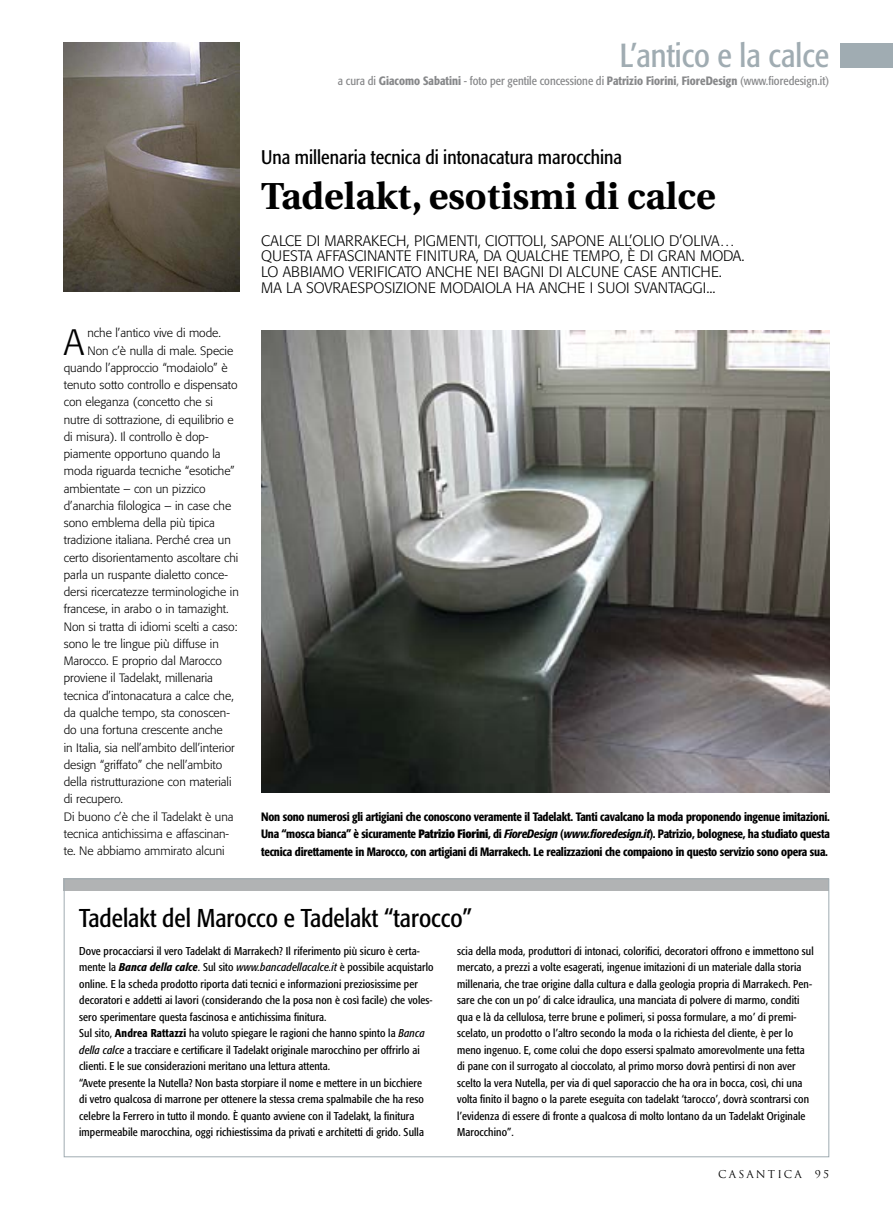
<style>
.page{position:relative;width:893px;height:1221px;background:#fff}
.page>*{position:absolute;margin:0;border:0;box-sizing:border-box;transform-origin:0 0}
.t1{font:700 37.5px "Utopia";color:#000}
.t2{font:300 36.3px "Formata";color:#000}
.t3{font:condensed 33px "Formata";color:#a0acb2}
.t4{font:condensed 25.5px "Formata";color:#000}
.t5{font:condensed 19.5px "Formata";color:#000}
.t6{font:300 15px/15.8px "Formata";color:#000}
.t7{font:300 12px "Formata";color:#000}
.t8{font:500 condensed 12px/17.2px "Formata";letter-spacing:-.02em;color:#000;text-align:justify}
.t9{font:condensed 12px "Formata";color:#87888a}
.t10{font:condensed 11.25px/16.5px "Formata";letter-spacing:.01em;color:#000}
.t11{font:10.5px "Trajan";letter-spacing:.2em;color:#000}
.s1{font-weight:500}
.s2{font-weight:700}
.s3{font-style:italic}
.s4{font-weight:500;font-style:italic}
</style>
<div class="page">
<img style="left:261px;top:330px;width:569px;height:462px">
<div style="left:841px;top:43px;width:52px;height:24px;background:#a0acb2"></div>
<div style="left:64px;top:878px;width:765px;height:13px;background:#b1b3b4"></div>
<img style="left:64px;top:43px;width:175px;height:248px">
<h3 class="t3" style="left:620px;top:36px;width:211px">L’antico e la calce</h3>
<p class="t9" style="left:338px;top:74px;width:493px">a cura di <span class="s1">Giacomo Sabatini</span> - foto per gentile concessione di <span class="s1">Patrizio Fiorini</span>, <span class="s1">FioreDesign</span> (www.fioredesign.it)</p>
<h2 class="t2" style="left:64px;top:321px;width:22px">A</h2>
<p class="t7" style="left:87px;top:326px;width:135px">nche l’antico vive di mode.</p>
<p class="t7" style="left:87px;top:343px;width:147px">Non c’è nulla di male. Specie</p>
<p class="t7" style="left:64px;top:360px;width:165px">quando l’approccio “modaiolo” è</p>
<p class="t7" style="left:64px;top:378px;width:175px">tenuto sotto controllo e dispensato</p>
<p class="t7" style="left:64px;top:395px;width:151px">con eleganza (concetto che si</p>
<p class="t7" style="left:64px;top:412px;width:172px">nutre di sottrazione, di equilibrio e</p>
<p class="t7" style="left:64px;top:429px;width:146px">di misura). Il controllo è dop-</p>
<p class="t7" style="left:64px;top:447px;width:158px">piamente opportuno quando la</p>
<p class="t7" style="left:64px;top:464px;width:173px">moda riguarda tecniche “esotiche”</p>
<p class="t7" style="left:64px;top:481px;width:143px">ambientate – con un pizzico</p>
<p class="t7" style="left:64px;top:498px;width:169px">d’anarchia filologica – in case che</p>
<p class="t7" style="left:64px;top:516px;width:153px">sono emblema della più tipica</p>
<p class="t7" style="left:64px;top:533px;width:169px">tradizione italiana. Perché crea un</p>
<p class="t7" style="left:64px;top:550px;width:176px">certo disorientamento ascoltare chi</p>
<p class="t7" style="left:64px;top:567px;width:166px">parla un ruspante dialetto conce-</p>
<p class="t7" style="left:64px;top:585px;width:177px">dersi ricercatezze terminologiche in</p>
<p class="t7" style="left:64px;top:602px;width:166px">francese, in arabo o in tamazight.</p>
<p class="t7" style="left:64px;top:619px;width:175px">Non si tratta di idiomi scelti a caso:</p>
<p class="t7" style="left:64px;top:636px;width:157px">sono le tre lingue più diffuse in</p>
<p class="t7" style="left:64px;top:654px;width:160px">Marocco. E proprio dal Marocco</p>
<p class="t7" style="left:64px;top:671px;width:151px">proviene il Tadelakt, millenaria</p>
<p class="t7" style="left:64px;top:688px;width:172px">tecnica d’intonacatura a calce che,</p>
<p class="t7" style="left:64px;top:705px;width:168px">da qualche tempo, sta conoscen-</p>
<p class="t7" style="left:64px;top:723px;width:161px">do una fortuna crescente anche</p>
<p class="t7" style="left:64px;top:740px;width:173px">in Italia, sia nell’ambito dell’interior</p>
<p class="t7" style="left:64px;top:757px;width:160px">design “griffato” che nell’ambito</p>
<p class="t7" style="left:64px;top:774px;width:169px">della ristrutturazione con materiali</p>
<p class="t7" style="left:64px;top:792px;width:61px">di recupero.</p>
<p class="t7" style="left:64px;top:809px;width:171px">Di buono c’è che il Tadelakt è una</p>
<p class="t7" style="left:64px;top:826px;width:167px">tecnica antichissima e affascinan-</p>
<p class="t7" style="left:64px;top:843px;width:163px">te. Ne abbiamo ammirato alcuni</p>
<h3 class="t5" style="left:261px;top:145px;width:362px">Una millenaria tecnica di intonacatura marocchina</h3>
<h1 class="t1" style="left:261px;top:174px;width:456px">Tadelakt, esotismi di calce</h1>
<p class="t6" style="left:261px;top:232px;width:485px">Calce di Marrakech, pigmenti, ciottoli, sapone all’olio d’oliva… Questa affascinante finitura, da qualche tempo, è di gran moda.<br>Lo abbiamo verificato anche nei bagni di alcune case antiche.<br>Ma la sovraesposizione modaiola ha anche i suoi svantaggi...</p>
<p class="t8" style="left:261px;top:808px;width:570px">Non sono numerosi gli artigiani che conoscono veramente il Tadelakt. Tanti cavalcano la moda proponendo ingenue imitazioni.<br>Una “mosca bianca” è sicuramente <span class="s2">Patrizio Fiorini</span>, di <span class="s3">FioreDesign</span> (<span class="s3">www.fioredesign.it</span>). Patrizio, bolognese, ha studiato questa tecnica direttamente in Marocco, con artigiani di Marrakech. Le realizzazioni che compaiono in questo servizio sono opera sua.</p>
<h3 class="t4" style="left:79px;top:903px;width:394px">Tadelakt del Marocco e Tadelakt “tarocco”</h3>
<p class="t10" style="left:457px;top:942px;width:358px">scia della moda, produttori di intonaci, colorifici, decoratori offrono e immettono sul mercato, a prezzi a volte esagerati, ingenue imitazioni di un materiale dalla storia millenaria, che trae origine dalla cultura e dalla geologia propria di Marrakech. Pen&shy;sare che con un po’ di calce idraulica, una manciata di polvere di marmo, conditi qua e là da cellulosa, terre brune e polimeri, si possa formulare, a mo’ di premi&shy;scelato, un prodotto o l’altro secondo la moda o la richiesta del cliente, è per lo meno ingenuo. E, come colui che dopo essersi spalmato amorevolmente una fetta di pane con il surrogato al cioccolato, al primo morso dovrà pentirsi di non aver scelto la vera Nutella, per via di quel saporaccio che ha ora in bocca, così, chi una volta finito il bagno o la parete eseguita con tadelakt ‘tarocco’, dovrà scontrarsi con l’evidenza di essere di fronte a qualcosa di molto lontano da un Tadelakt Originale Marocchino”.</p>
<p class="t10" style="left:79px;top:942px;width:356px">Dove procacciarsi il vero Tadelakt di Marrakech? Il riferimento più sicuro è certa&shy;mente la <span class="s4">Banca della calce</span>. Sul sito <span class="s3">www.bancadellacalce.it</span> è possibile acquistarlo online. E la scheda prodotto riporta dati tecnici e informazioni preziosissime per decoratori e addetti ai lavori (considerando che la posa non è così facile) che voles&shy;sero sperimentare questa fascinosa e antichissima finitura.<br>Sul sito, <span class="s1">Andrea Rattazzi</span> ha voluto spiegare le ragioni che hanno spinto la <span class="s3">Banca della calce</span> a tracciare e certificare il Tadelakt originale marocchino per offrirlo ai clienti. E le sue considerazioni meritano una lettura attenta.<br>“Avete presente la Nutella? Non basta storpiare il nome e mettere in un bicchiere<br>di vetro qualcosa di marrone per ottenere la stessa crema spalmabile che ha reso celebre la Ferrero in tutto il mondo. È quanto avviene con il Tadelakt, la finitura impermeabile marocchina, oggi richiestissima da privati e architetti di grido. Sulla</p>
<p class="t11" style="left:718px;top:1167px;width:85px">CASANTICA</p>
<p class="t11" style="left:815px;top:1167px;width:16px">95</p>
</div>
